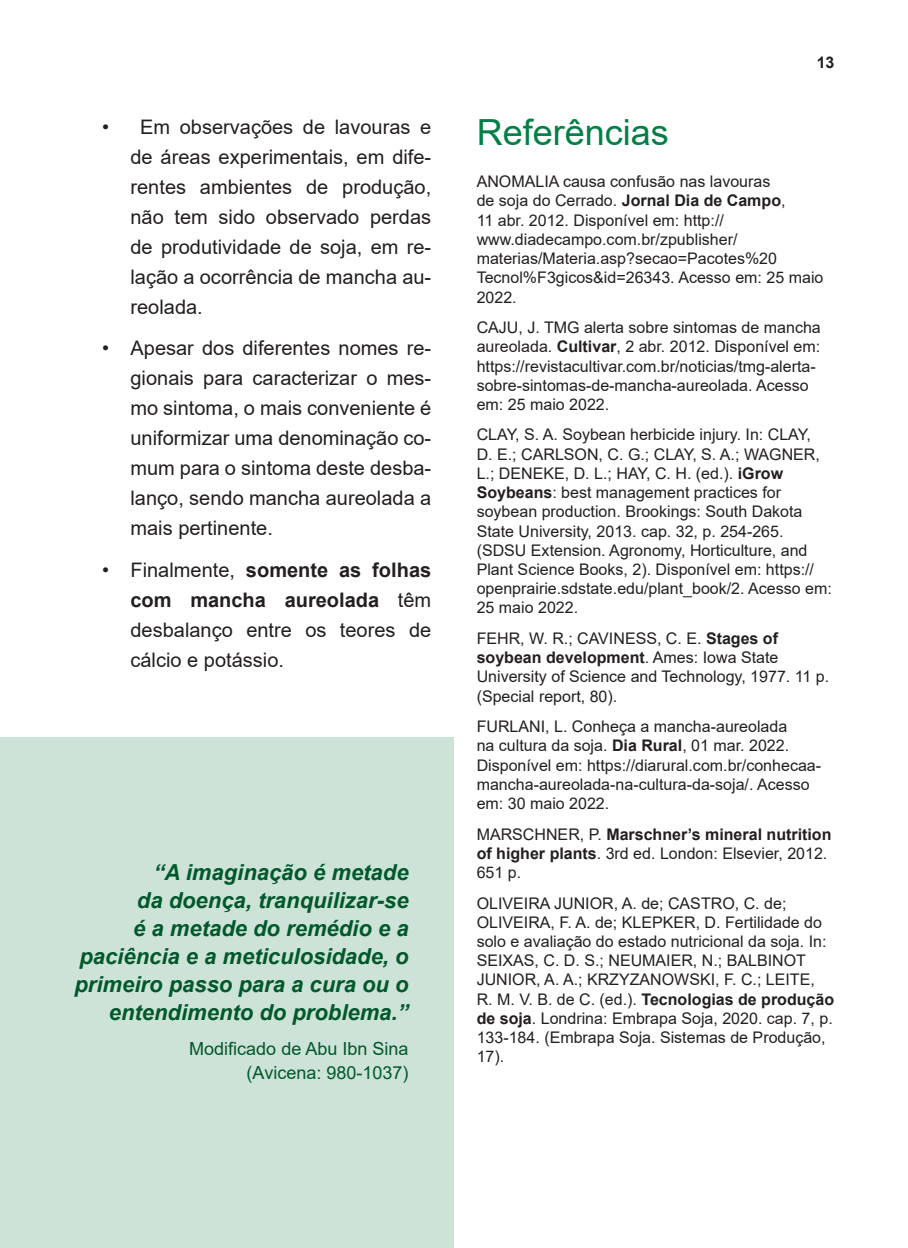
<style>
.page{position:relative;width:908px;height:1248px;background:#fff}
.page>*{position:absolute;margin:0;border:0;box-sizing:border-box;transform-origin:0 0}
.t1{font:36px "Arial";color:#007f46}
.t2{font:italic 700 22px/28px "Arial";color:#00582c;text-align:right}
.t3{font:20px/30px "Arial";color:#231f20;text-align:justify}
.t4{font:18px/24px "Arial";color:#00582c;text-align:right}
.t5{font:16px/19.2px "Arial";color:#231f20}
.t6{font:700 16px "Arial";color:#231f20}
.s1{font-weight:700}
</style>
<div class="page">
<div style="left:0;top:737px;width:454px;height:510px;background:#cee3d8"></div>
<p class="t3" style="left:130px;top:111px;width:302px;text-indent:-28px">• Em observações de lavouras e de áreas experimentais, em dife&shy;rentes ambientes de produção, não tem sido observado perdas de produtividade de soja, em re&shy;lação a ocorrência de mancha au&shy;reolada.</p>
<p class="t3" style="left:130px;top:333px;width:302px;text-indent:-28px">• Apesar dos diferentes nomes re&shy;gionais para caracterizar o mes&shy;mo sintoma, o mais conveniente é uniformizar uma denominação co&shy;mum para o sintoma deste desba&shy;lanço, sendo mancha aureolada a mais pertinente.</p>
<p class="t3" style="left:130px;top:554px;width:302px;text-indent:-28px">• Finalmente, <span class="s1">somente as folhas com mancha aureolada</span> têm desbalanço entre os teores de cálcio e potássio.</p>
<h2 class="t2" style="left:74px;top:858px;width:335px">“A imaginação é metade<br>da doença, tranquilizar-se<br>é a metade do remédio e a paciência e a meticulosidade, o primeiro passo para a cura ou o entendimento do problema.”</h2>
<p class="t4" style="left:189px;top:1036px;width:221px">Modificado de Abu Ibn Sina (Avicena: 980-1037)</p>
<p class="t6" style="left:816px;top:51px;width:19px">13</p>
<h1 class="t1" style="left:476px;top:108px;width:194px">Referências</h1>
<p class="t5" style="left:476px;top:172px;width:348px">ANOMALIA causa confusão nas lavouras<br>de soja do Cerrado. <span class="s1">Jornal Dia de Campo</span>,<br>11 abr. 2012. Disponível em: http:// www.diadecampo.com.br/zpublisher/ materias/Materia.asp?secao=Pacotes%20<br>Tecnol%F3gicos&amp;id=26343. Acesso em: 25 maio 2022.</p>
<p class="t5" style="left:476px;top:318px;width:345px">CAJU, J. TMG alerta sobre sintomas de mancha aureolada. <span class="s1">Cultivar</span>, 2 abr. 2012. Disponível em: https://revistacultivar.com.br/noticias/tmg-alerta&shy;sobre-sintomas-de-mancha-aureolada. Acesso em: 25 maio 2022.</p>
<p class="t5" style="left:476px;top:425px;width:356px">CLAY, S. A. Soybean herbicide injury. In: CLAY,<br>D. E.; CARLSON, C. G.; CLAY, S. A.; WAGNER, L.; DENEKE, D. L.; HAY, C. H. (ed.). <span class="s1">iGrow Soybeans</span>: best management practices for soybean production. Brookings: South Dakota State University, 2013. cap. 32, p. 254-265. (SDSU Extension. Agronomy, Horticulture, and Plant Science Books, 2). Disponível em: https:// openprairie.sdstate.edu/plant_book/2. Acesso em:<br>25 maio 2022.</p>
<p class="t5" style="left:476px;top:628px;width:354px">FEHR, W. R.; CAVINESS, C. E. <span class="s1">Stages of soybean development</span>. Ames: Iowa State University of Science and Technology, 1977. 11 p. (Special report, 80).</p>
<p class="t5" style="left:476px;top:716px;width:346px">FURLANI, L. Conheça a mancha-aureolada<br>na cultura da soja. <span class="s1">Dia Rural</span>, 01 mar. 2022.<br>Disponível em: https://diarural.com.br/conhecaa&shy;mancha-aureolada-na-cultura-da-soja/. Acesso em: 30 maio 2022.</p>
<p class="t5" style="left:476px;top:824px;width:356px">MARSCHNER, P. <span class="s1">Marschner’s mineral nutrition of higher plants</span>. 3rd ed. London: Elsevier, 2012.<br>651 p.</p>
<p class="t5" style="left:476px;top:893px;width:359px">OLIVEIRA JUNIOR, A. de; CASTRO, C. de; OLIVEIRA, F. A. de; KLEPKER, D. Fertilidade do solo e avaliação do estado nutricional da soja. In:<br>SEIXAS, C. D. S.; NEUMAIER, N.; BALBINOT JUNIOR, A. A.; KRZYZANOWSKI, F. C.; LEITE, R. M. V. B. de C. (ed.). <span class="s1">Tecnologias de produção de soja</span>. Londrina: Embrapa Soja, 2020. cap. 7, p.<br>133-184. (Embrapa Soja. Sistemas de Produção, 17).</p>
</div>
